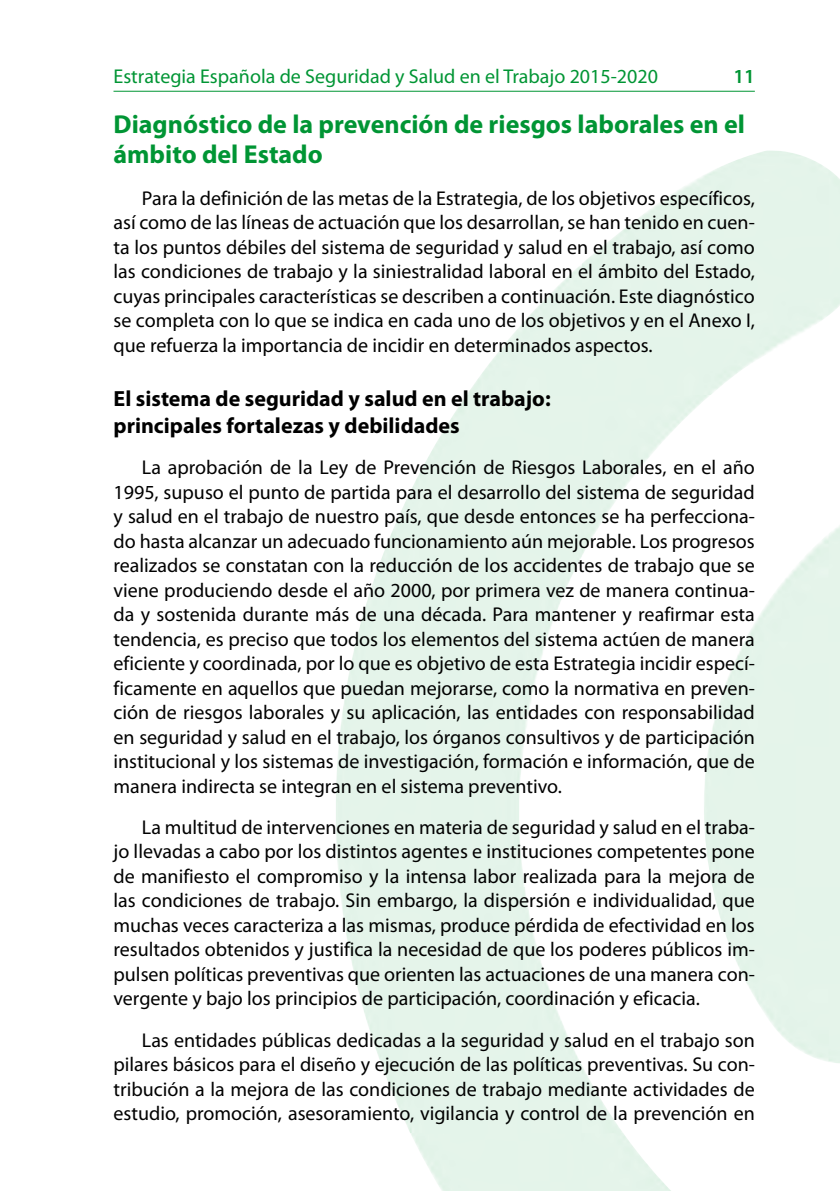
<style>
.page{position:relative;width:840px;height:1191px;background:#fff}
.page>*{position:absolute;margin:0;border:0;box-sizing:border-box;transform-origin:0 0}
.Título_1{font:700 26px/30.4px "Myriad Pro";color:#009534}
.Titulo_3{font:700 22px "Myriad Pro";color:#000}
.Texto{font:20px/24.4px "Myriad Pro";color:#000;text-align:justify}
.t1{font:20px "Myriad Pro";color:#009534}
.t2{font:600 20px "Myriad Pro";color:#009534}
</style>
<div class="page">
<hr style="left:113px;top:91px;width:641px;height:1px;background:#009534">
<p class="t1" style="left:113px;top:64px;width:545px">Estrategia Española de Seguridad y Salud en el Trabajo 2015-2020</p>
<p class="t2" style="left:733px;top:63px;width:23px">11</p>
<h1 class="Título_1" style="left:113px;top:108px;width:632px">Diagnóstico de la prevención de riesgos laborales en el ámbito del Estado</h1>
<p class="Texto" style="left:113px;top:186px;width:642px;text-indent:28px">Para la definición de las metas de la Estrategia, de los objetivos específicos, así como de las líneas de actuación que los desarrollan, se han tenido en cuen&shy;ta los puntos débiles del sistema de seguridad y salud en el trabajo, así como las condiciones de trabajo y la siniestralidad laboral en el ámbito del Estado, cuyas principales características se describen a continuación. Este diagnóstico se completa con lo que se indica en cada uno de los objetivos y en el Anexo I, que refuerza la importancia de incidir en determinados aspectos.</p>
<h3 class="Titulo_3" style="left:113px;top:385px;width:438px">El sistema de seguridad y salud en el trabajo:</h3>
<h3 class="Titulo_3" style="left:113px;top:411px;width:347px">principales fortalezas y debilidades</h3>
<p class="Texto" style="left:113px;top:455px;width:642px;text-indent:28px">La aprobación de la Ley de Prevención de Riesgos Laborales, en el año 1995, supuso el punto de partida para el desarrollo del sistema de seguridad y salud en el trabajo de nuestro país, que desde entonces se ha perfecciona&shy;do hasta alcanzar un adecuado funcionamiento aún mejorable. Los progresos realizados se constatan con la reducción de los accidentes de trabajo que se viene produciendo desde el año 2000, por primera vez de manera continua&shy;da y sostenida durante más de una década. Para mantener y reafirmar esta tendencia, es preciso que todos los elementos del sistema actúen de manera eficiente y coordinada, por lo que es objetivo de esta Estrategia incidir especí&shy;ficamente en aquellos que puedan mejorarse, como la normativa en preven&shy;ción de riesgos laborales y su aplicación, las entidades con responsabilidad en seguridad y salud en el trabajo, los órganos consultivos y de participación institucional y los sistemas de investigación, formación e información, que de manera indirecta se integran en el sistema preventivo.</p>
<p class="Texto" style="left:113px;top:814px;width:642px;text-indent:28px">La multitud de intervenciones en materia de seguridad y salud en el traba&shy;jo llevadas a cabo por los distintos agentes e instituciones competentes pone de manifiesto el compromiso y la intensa labor realizada para la mejora de las condiciones de trabajo. Sin embargo, la dispersión e individualidad, que muchas veces caracteriza a las mismas, produce pérdida de efectividad en los resultados obtenidos y justifica la necesidad de que los poderes públicos im&shy;pulsen políticas preventivas que orienten las actuaciones de una manera con&shy;vergente y bajo los principios de participación, coordinación y eficacia.</p>
<p class="Texto" style="left:113px;top:1027px;width:642px;text-indent:28px">Las entidades públicas dedicadas a la seguridad y salud en el trabajo son pilares básicos para el diseño y ejecución de las políticas preventivas. Su con&shy;tribución a la mejora de las condiciones de trabajo mediante actividades de estudio, promoción, asesoramiento, vigilancia y control de la prevención en</p>
</div>
